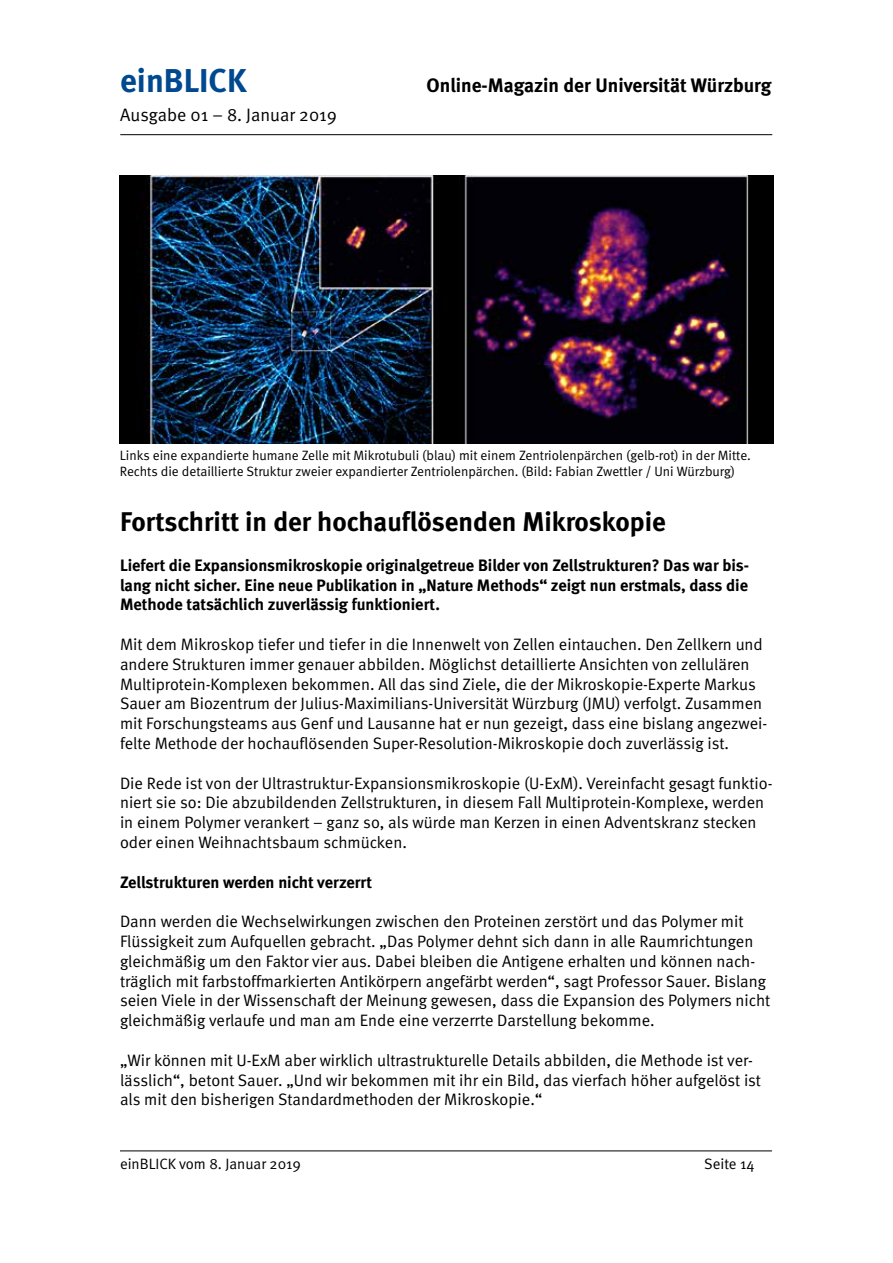
<style>
.page{position:relative;width:893px;height:1263px;background:#fff}
.page>*{position:absolute;margin:0;border:0;box-sizing:border-box;transform-origin:0 0}
.t1{font:700 33px "Meta";color:#004990}
.t2{font:700 27px "Meta";color:#000}
.t3{font:700 19.5px "Meta";color:#000}
.t4{font:18px "Meta Normal";color:#000}
.t5{font:16.5px/19.8px "Meta Normal";color:#000}
.t6{font:700 16.5px/19.8px "Meta";color:#000;text-align:justify}
.t7{font:15px "Meta Normal";color:#000}
.t8{font:13.5px/16.2px "Meta Normal";color:#000}
</style>
<div class="page">
<hr style="left:120px;top:134px;width:652px;height:1px;background:#000">
<hr style="left:120px;top:1150px;width:652px;height:1px;background:#000">
<img style="left:120px;top:176px;width:653px;height:267px">
<h1 class="t1" style="left:120px;top:61px;width:128px">einBLICK</h1>
<p class="t3" style="left:427px;top:74px;width:346px">Online-Magazin der Universität Würzburg</p>
<p class="t4" style="left:120px;top:105px;width:218px">Ausgabe 01 – 8. Januar 2019</p>
<p class="t8" style="left:120px;top:447px;width:633px">Links eine expandierte humane Zelle mit Mikrotubuli (blau) mit einem Zentriolenpärchen (gelb-rot) in der Mitte.<br>Rechts die detaillierte Struktur zweier expandierter Zentriolenpärchen. (Bild: Fabian Zwettler / Uni Würzburg)</p>
<h2 class="t2" style="left:120px;top:506px;width:547px">Fortschritt in der hochauflösenden Mikroskopie</h2>
<p class="t6" style="left:120px;top:555px;width:631px">Liefert die Expansionsmikroskopie originalgetreue Bilder von Zellstrukturen? Das war bis&shy;lang nicht sicher. Eine neue Publikation in „Nature Methods“ zeigt nun erstmals, dass die Methode tatsächlich zuverlässig funktioniert.</p>
<p class="t5" style="left:120px;top:634px;width:649px">Mit dem Mikroskop tiefer und tiefer in die Innenwelt von Zellen eintauchen. Den Zellkern und andere Strukturen immer genauer abbilden. Möglichst detaillierte Ansichten von zellulären Multiprotein-Komplexen bekommen. All das sind Ziele, die der Mikroskopie-Experte Markus Sauer am Biozentrum der Julius-Maximilians-Universität Würzburg (JMU) verfolgt. Zusammen mit Forschungsteams aus Genf und Lausanne hat er nun gezeigt, dass eine bislang angezwei&shy;felte Methode der hochauflösenden Super-Resolution-Mikroskopie doch zuverlässig ist.</p>
<p class="t5" style="left:120px;top:773px;width:654px">Die Rede ist von der Ultrastruktur-Expansionsmikroskopie (U-ExM). Vereinfacht gesagt funktio&shy;niert sie so: Die abzubildenden Zellstrukturen, in diesem Fall Multiprotein-Komplexe, werden in einem Polymer verankert – ganz so, als würde man Kerzen in einen Adventskranz stecken oder einen Weihnachtsbaum schmücken.</p>
<p class="t6" style="left:120px;top:872px;width:254px">Zellstrukturen werden nicht verzerrt</p>
<p class="t5" style="left:120px;top:911px;width:652px">Dann werden die Wechselwirkungen zwischen den Proteinen zerstört und das Polymer mit Flüssigkeit zum Aufquellen gebracht. „Das Polymer dehnt sich dann in alle Raumrichtungen gleichmäßig um den Faktor vier aus. Dabei bleiben die Antigene erhalten und können nach&shy;träglich mit farbstoffmarkierten Antikörpern angefärbt werden“, sagt Professor Sauer. Bislang seien Viele in der Wissenschaft der Meinung gewesen, dass die Expansion des Polymers nicht gleichmäßig verlaufe und man am Ende eine verzerrte Darstellung bekomme.</p>
<p class="t5" style="left:120px;top:1050px;width:642px">„Wir können mit U-ExM aber wirklich ultrastrukturelle Details abbilden, die Methode ist ver&shy;lässlich“, betont Sauer. „Und wir bekommen mit ihr ein Bild, das vierfach höher aufgelöst ist als mit den bisherigen Standardmethoden der Mikroskopie.“</p>
<p class="t7" style="left:120px;top:1155px;width:182px">einBLICK vom 8. Januar 2019</p>
<p class="t7" style="left:704px;top:1155px;width:52px">Seite 14</p>
</div>
